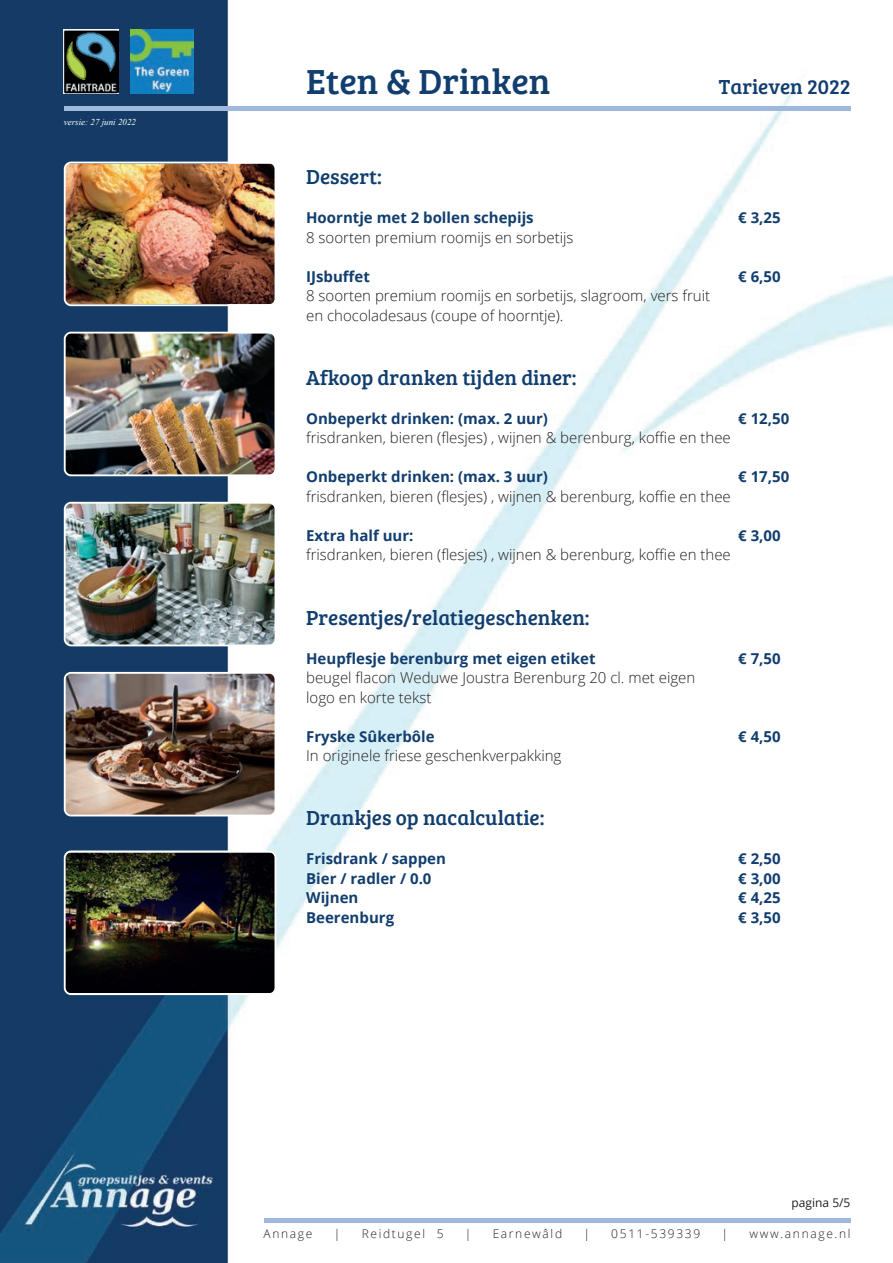
<style>
.page{position:relative;width:893px;height:1263px;background:#fff}
.page>*{position:absolute;margin:0;border:0;box-sizing:border-box;transform-origin:0 0}
.t1{font:36px "Bree Serif";color:#113e6e}
.t2{font:21px "Bree Serif";color:#113e6e}
.t3{font:300 15px/19.5px "Open Sans";color:#231f20}
.t4{font:700 15px "Open Sans";color:#113e6e}
.t5{font:300 12px "Open Sans";letter-spacing:.14em;color:#231f20}
.t6{font:12px "Open Sans";color:#231f20}
.t7{font:italic 9px "Times New Roman";color:#fff}
</style>
<div class="page">
<img style="left:0;top:0;width:893px;height:1263px">
<div style="left:64px;top:106px;width:786px;height:5px;background:#9fb8dd"></div>
<img style="left:67px;top:165px;width:206px;height:138px">
<div style="left:64px;top:162px;width:212px;height:144px;border:2px solid #fff;border-radius:6px"></div>
<hr style="left:264px;top:1218px;width:586px;height:4px;background:#9fb8dd">
<img style="left:65px;top:673px;width:210px;height:142px">
<div style="left:64px;top:672px;width:212px;height:144px;border:2px solid #fff;border-radius:6px"></div>
<img style="left:65px;top:503px;width:210px;height:142px">
<div style="left:64px;top:502px;width:212px;height:144px;border:2px solid #fff;border-radius:6px"></div>
<img style="left:67px;top:853px;width:206px;height:139px">
<div style="left:64px;top:850px;width:212px;height:145px;border:2px solid #fff;border-radius:6px"></div>
<img style="left:65px;top:333px;width:210px;height:142px">
<div style="left:64px;top:332px;width:212px;height:144px;border:2px solid #fff;border-radius:6px"></div>
<img style="left:64px;top:30px;width:54px;height:64px">
<img style="left:130px;top:30px;width:63px;height:64px">
<p class="t7" style="left:64px;top:116px;width:74px">versie: 27 juni 2022</p>
<h1 class="t1" style="left:306px;top:55px;width:246px">Eten &amp; Drinken</h1>
<h2 class="t2" style="left:719px;top:71px;width:133px">Tarieven 2022</h2>
<h2 class="t2" style="left:306px;top:162px;width:77px">Dessert:</h2>
<p class="t4" style="left:306px;top:207px;width:229px">Hoorntje met 2 bollen schepijs</p>
<p class="t4" style="left:738px;top:207px;width:44px">€ 3,25</p>
<p class="t3" style="left:306px;top:227px;width:269px">8 soorten premium roomijs en sorbetijs</p>
<p class="t4" style="left:306px;top:266px;width:65px">IJsbuffet</p>
<p class="t4" style="left:738px;top:266px;width:44px">€ 6,50</p>
<p class="t3" style="left:306px;top:286px;width:405px">8 soorten premium roomijs en sorbetijs, slagroom, vers fruit en chocoladesaus (coupe of hoorntje).</p>
<h2 class="t2" style="left:306px;top:362px;width:272px">Afkoop dranken tijden diner:</h2>
<p class="t4" style="left:306px;top:408px;width:243px">Onbeperkt drinken: (max. 2 uur)</p>
<p class="t4" style="left:738px;top:408px;width:53px">€ 12,50</p>
<p class="t3" style="left:306px;top:428px;width:426px">frisdranken, bieren (flesjes) , wijnen &amp; berenburg, koffie en thee</p>
<p class="t4" style="left:306px;top:466px;width:243px">Onbeperkt drinken: (max. 3 uur)</p>
<p class="t4" style="left:738px;top:466px;width:53px">€ 17,50</p>
<p class="t3" style="left:306px;top:486px;width:426px">frisdranken, bieren (flesjes) , wijnen &amp; berenburg, koffie en thee</p>
<p class="t4" style="left:306px;top:525px;width:109px">Extra half uur:</p>
<p class="t4" style="left:738px;top:525px;width:44px">€ 3,00</p>
<p class="t3" style="left:306px;top:545px;width:426px">frisdranken, bieren (flesjes) , wijnen &amp; berenburg, koffie en thee</p>
<h2 class="t2" style="left:306px;top:602px;width:285px">Presentjes/relatiegeschenken:</h2>
<p class="t4" style="left:306px;top:648px;width:291px">Heupflesje berenburg met eigen etiket</p>
<p class="t4" style="left:738px;top:648px;width:44px">€ 7,50</p>
<p class="t3" style="left:306px;top:667px;width:391px">beugel flacon Weduwe Joustra Berenburg 20 cl. met eigen logo en korte tekst</p>
<p class="t4" style="left:306px;top:726px;width:130px">Fryske Sûkerbôle</p>
<p class="t4" style="left:738px;top:726px;width:44px">€ 4,50</p>
<p class="t3" style="left:306px;top:745px;width:257px">In originele friese geschenkverpakking</p>
<h2 class="t2" style="left:306px;top:803px;width:240px">Drankjes op nacalculatie:</h2>
<p class="t4" style="left:306px;top:848px;width:141px">Frisdrank / sappen</p>
<p class="t4" style="left:738px;top:848px;width:44px">€ 2,50</p>
<p class="t4" style="left:306px;top:868px;width:127px">Bier / radler / 0.0</p>
<p class="t4" style="left:738px;top:868px;width:44px">€ 3,00</p>
<p class="t4" style="left:306px;top:887px;width:54px">Wijnen</p>
<p class="t4" style="left:738px;top:887px;width:44px">€ 4,25</p>
<p class="t4" style="left:306px;top:907px;width:89px">Beerenburg</p>
<p class="t4" style="left:738px;top:907px;width:44px">€ 3,50</p>
<p class="t6" style="left:791px;top:1194px;width:60px">pagina 5/5</p>
<p class="t5" style="left:264px;top:1225px;width:50px">Annage</p>
<p class="t5" style="left:334px;top:1225px;width:8px">|</p>
<p class="t5" style="left:362px;top:1225px;width:83px">Reidtugel 5</p>
<p class="t5" style="left:465px;top:1225px;width:8px">|</p>
<p class="t5" style="left:493px;top:1225px;width:71px">Earnewâld</p>
<p class="t5" style="left:583px;top:1225px;width:8px">|</p>
<p class="t5" style="left:611px;top:1225px;width:90px">0511-539339</p>
<p class="t5" style="left:722px;top:1225px;width:8px">|</p>
<p class="t5" style="left:749px;top:1225px;width:103px">www.annage.nl</p>
</div>
